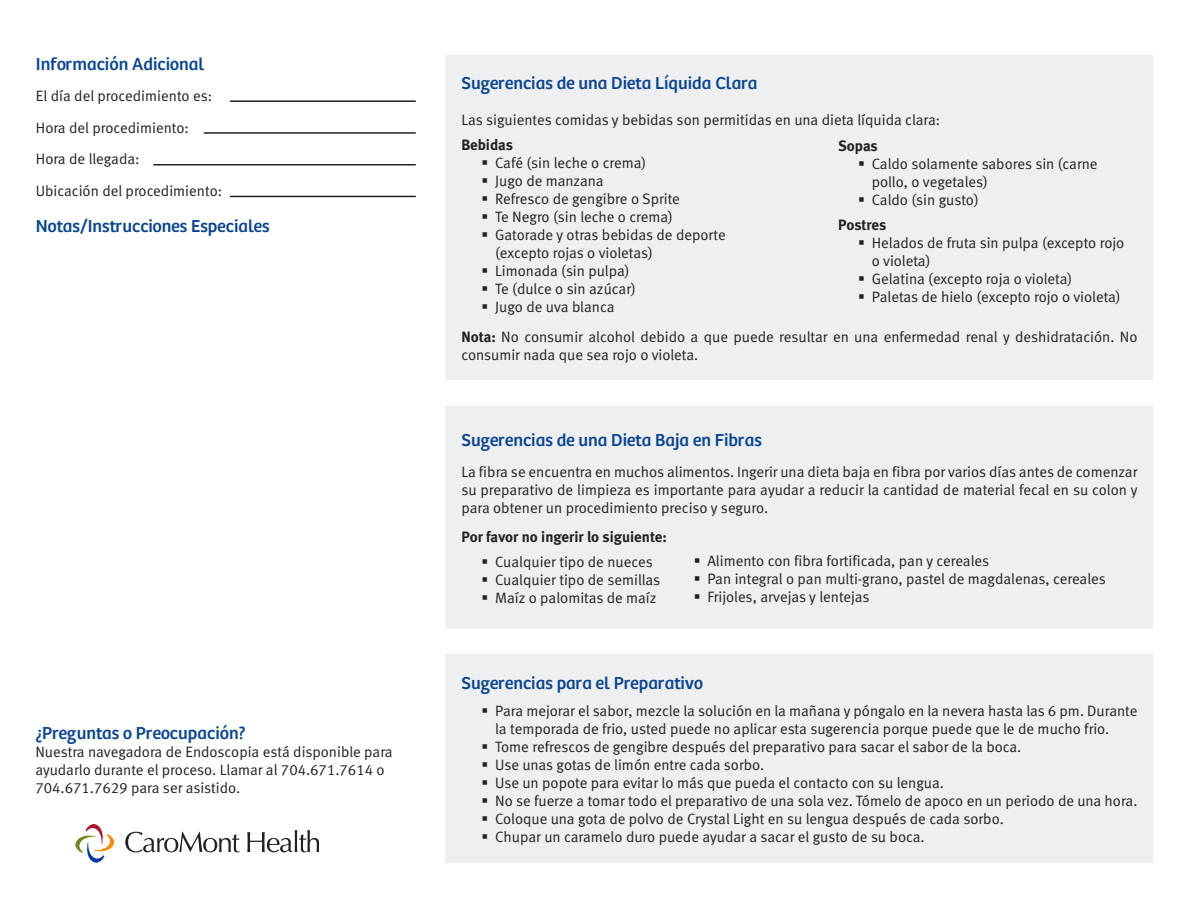
<style>
.page{position:relative;width:1188px;height:918px;background:#fff}
.page>*{position:absolute;margin:0;border:0;box-sizing:border-box;transform-origin:0 0}
.t1{font:18px "Care First Sans Regular";color:#094491}
.Body{font:15px/18px "Meta Normal LF";color:#231f20}
.t2{font:15px "Meta Bold LF";color:#231f20}
.s1{font-family:"Meta Bold LF"}
</style>
<div class="page">
<div style="left:445px;top:654px;width:708px;height:209px;background:#eeeff0"></div>
<hr style="left:230px;top:100px;width:185px;height:2px;background:#231f20">
<hr style="left:204px;top:132px;width:211px;height:2px;background:#231f20">
<hr style="left:230px;top:196px;width:185px;height:1px;background:#231f20">
<hr style="left:154px;top:164px;width:261px;height:1px;background:#231f20">
<div style="left:445px;top:55px;width:708px;height:325px;background:#eeeff0"></div>
<div style="left:445px;top:406px;width:708px;height:223px;background:#eeeff0"></div>
<svg style="left:125px;top:832px;width:115px;height:20px"></svg>
<svg style="left:247px;top:830px;width:72px;height:22px"></svg>
<svg style="left:75px;top:824px;width:39px;height:39px"></svg>
<h3 class="t1" style="left:36px;top:53px;width:170px">Información Adicional</h3>
<p class="Body" style="left:36px;top:87px;width:178px">El día del procedimiento es:</p>
<p class="Body" style="left:36px;top:118px;width:155px">Hora del procedimiento:</p>
<p class="Body" style="left:36px;top:150px;width:105px">Hora de llegada:</p>
<p class="Body" style="left:36px;top:181px;width:188px">Ubicación del procedimiento:</p>
<h3 class="t1" style="left:36px;top:215px;width:235px">Notas/Instrucciones Especiales</h3>
<h3 class="t1" style="left:35px;top:722px;width:212px">¿Preguntas o Preocupación?</h3>
<p class="Body" style="left:35px;top:742px;width:359px">Nuestra navegadora de Endoscopia está disponible para ayudarlo durante el proceso. Llamar al 704.671.7614 o<br>704.671.7629 para ser asistido.</p>
<h3 class="t1" style="left:461px;top:73px;width:298px">Sugerencias de una Dieta Líquida Clara</h3>
<p class="Body" style="left:461px;top:111px;width:480px">Las siguientes comidas y bebidas son permitidas en una dieta líquida clara:</p>
<h4 class="t2" style="left:461px;top:136px;width:53px">Bebidas</h4>
<p class="Body" style="left:495px;top:154px;width:153px">Café (sin leche o crema)</p>
<p class="Body" style="left:495px;top:172px;width:110px">Jugo de manzana</p>
<p class="Body" style="left:495px;top:190px;width:186px">Refresco de gengibre o Sprite</p>
<p class="Body" style="left:495px;top:208px;width:179px">Te Negro (sin leche o crema)</p>
<p class="Body" style="left:495px;top:226px;width:232px">Gatorade y otras bebidas de deporte (excepto rojas o violetas)</p>
<p class="Body" style="left:495px;top:262px;width:136px">Limonada (sin pulpa)</p>
<p class="Body" style="left:495px;top:280px;width:142px">Te (dulce o sin azúcar)</p>
<p class="Body" style="left:495px;top:298px;width:121px">Jugo de uva blanca</p>
<p class="Body" style="left:461px;top:328px;width:678px"><span class="s1">Nota:</span> No consumir alcohol debido a que puede resultar en una enfermedad renal y deshidratación. No consumir nada que sea rojo o violeta.</p>
<h4 class="t2" style="left:838px;top:137px;width:41px">Sopas</h4>
<p class="Body" style="left:872px;top:155px;width:227px">Caldo solamente sabores sin (carne pollo, o vegetales)</p>
<p class="Body" style="left:872px;top:191px;width:108px">Caldo (sin gusto)</p>
<h4 class="t2" style="left:838px;top:216px;width:50px">Postres</h4>
<p class="Body" style="left:872px;top:233px;width:254px">Helados de fruta sin pulpa (excepto rojo o violeta)</p>
<p class="Body" style="left:872px;top:269px;width:202px">Gelatina (excepto roja o violeta)</p>
<p class="Body" style="left:872px;top:287px;width:250px">Paletas de hielo (excepto rojo o violeta)</p>
<h3 class="t1" style="left:461px;top:429px;width:302px">Sugerencias de una Dieta Baja en Fibras</h3>
<p class="Body" style="left:461px;top:463px;width:678px;text-align:justify">La fibra se encuentra en muchos alimentos. Ingerir una dieta baja en fibra por varios días antes de comenzar su preparativo de limpieza es importante para ayudar a reducir la cantidad de material fecal en su colon y para obtener un procedimiento preciso y seguro.</p>
<h4 class="t2" style="left:461px;top:528px;width:207px">Por favor no ingerir lo siguiente:</h4>
<p class="Body" style="left:495px;top:553px;width:159px">Cualquier tipo de nueces</p>
<p class="Body" style="left:495px;top:571px;width:167px">Cualquier tipo de semillas</p>
<p class="Body" style="left:495px;top:589px;width:163px">Maíz o palomitas de maíz</p>
<p class="Body" style="left:707px;top:552px;width:283px">Alimento con fibra fortificada, pan y cereales</p>
<p class="Body" style="left:707px;top:570px;width:400px">Pan integral o pan multi-grano, pastel de magdalenas, cereales</p>
<p class="Body" style="left:707px;top:588px;width:164px">Frijoles, arvejas y lentejas</p>
<h3 class="t1" style="left:461px;top:673px;width:243px">Sugerencias para el Preparativo</h3>
<p class="Body" style="left:495px;top:702px;width:644px">Para mejorar el sabor, mezcle la solución en la mañana y póngalo en la nevera hasta las 6 pm. Durante la temporada de frio, usted puede no aplicar esta sugerencia porque puede que le de mucho frio.</p>
<p class="Body" style="left:495px;top:738px;width:528px">Tome refrescos de gengibre después del preparativo para sacar el sabor de la boca.</p>
<p class="Body" style="left:495px;top:756px;width:271px">Use unas gotas de limón entre cada sorbo.</p>
<p class="Body" style="left:495px;top:774px;width:450px">Use un popote para evitar lo más que pueda el contacto con su lengua.</p>
<p class="Body" style="left:495px;top:792px;width:644px">No se fuerze a tomar todo el preparativo de una sola vez. Tómelo de apoco en un periodo de una hora.</p>
<p class="Body" style="left:495px;top:810px;width:510px">Coloque una gota de polvo de Crystal Light en su lengua después de cada sorbo.</p>
<p class="Body" style="left:495px;top:828px;width:431px">Chupar un caramelo duro puede ayudar a sacar el gusto de su boca.</p>
</div>
